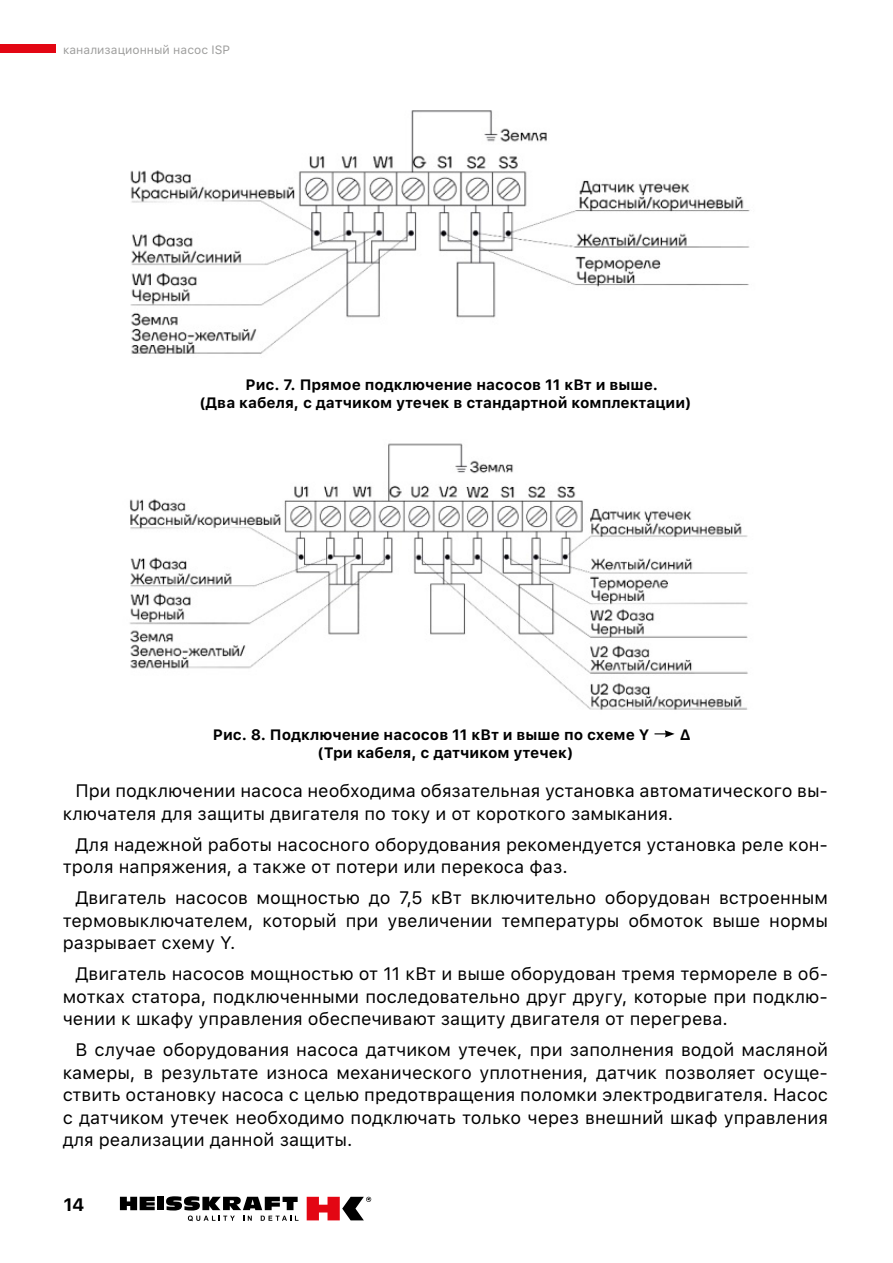
<style>
.page{position:relative;width:893px;height:1263px;background:#fff}
.page>*{position:absolute;margin:0;border:0;box-sizing:border-box;transform-origin:0 0}
.t1{font:18px/22.5px "SFUI Text";color:#000;text-align:justify}
.t2{font:700 18px "SFUI Display";color:#000}
.t3{font:700 15px/18px "SFUI Text";color:#000}
.t4{font:12px "SFUI Text";color:#9d9d9c}
</style>
<div class="page">
<img style="left:130px;top:110px;width:620px;height:244px">
<img style="left:129px;top:443px;width:619px;height:267px">
<svg style="left:654px;top:730px;width:21px;height:7px"></svg>
<div style="left:0;top:45px;width:55px;height:8px;background:#e30613"></div>
<svg style="left:120px;top:1197px;width:35px;height:13px"></svg>
<div style="left:157px;top:1197px;width:7px;height:13px;background:#000"></div>
<svg style="left:307px;top:1197px;width:64px;height:23px"></svg>
<svg style="left:166px;top:1196px;width:132px;height:25px"></svg>
<p class="t4" style="left:63px;top:41px;width:168px">канализационный насос ISP</p>
<p class="t3" style="left:200px;top:374px;width:493px;text-indent:46px">Рис. 7. Прямое подключение насосов 11 кВт и выше. (Два кабеля, с датчиком утечек в стандартной комплектации)</p>
<p class="t3" style="left:213px;top:724px;width:438px">Рис. 8. Подключение насосов 11 кВт и выше по схеме Υ</p>
<p class="t3" style="left:680px;top:724px;width:13px">Δ</p>
<p class="t3" style="left:318px;top:742px;width:257px">(Три кабеля, с датчиком утечек)</p>
<p class="t1" style="left:63px;top:779px;width:767px;text-indent:13px">При подключении насоса необходима обязательная установка автоматического вы&shy;ключателя для защиты двигателя по току и от короткого замыкания.</p>
<p class="t1" style="left:63px;top:832px;width:767px;text-indent:13px">Для надежной работы насосного оборудования рекомендуется установка реле кон&shy;троля напряжения, а также от потери или перекоса фаз.</p>
<p class="t1" style="left:63px;top:886px;width:767px;text-indent:13px">Двигатель насосов мощностью до 7,5 кВт включительно оборудован встроенным термовыключателем, который при увеличении температуры обмоток выше нормы разрывает схему Y.</p>
<p class="t1" style="left:63px;top:962px;width:767px;text-indent:13px">Двигатель насосов мощностью от 11 кВт и выше оборудован тремя термореле в об&shy;мотках статора, подключенными последовательно друг другу, которые при подклю&shy;чении к шкафу управления обеспечивают защиту двигателя от перегрева.</p>
<p class="t1" style="left:63px;top:1038px;width:767px;text-indent:13px">В случае оборудования насоса датчиком утечек, при заполнения водой масляной камеры, в результате износа механического уплотнения, датчик позволяет осуще&shy;ствить остановку насоса с целью предотвращения поломки электродвигателя. Насос с датчиком утечек необходимо подключать только через внешний шкаф управления для реализации данной защиты.</p>
<p class="t2" style="left:64px;top:1194px;width:22px">14</p>
</div>
